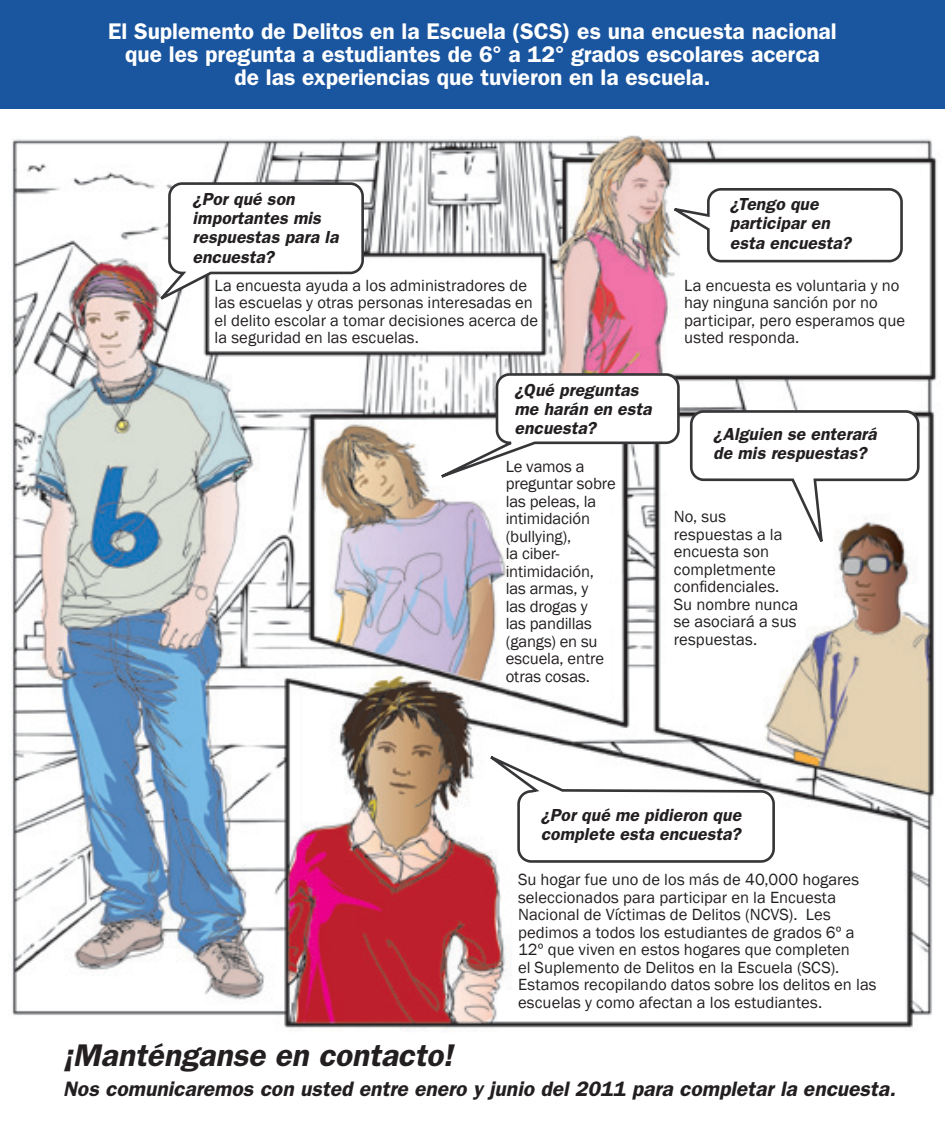
<style>
.page{position:relative;width:945px;height:1134px;background:#fff}
.page>*{position:absolute;margin:0;border:0;box-sizing:border-box;transform-origin:0 0}
.question{font:italic 600 31.5px "Franklin Gothic";color:#231f20}
.text{font:600 22.75px/22.8px "Franklin Gothic";color:#fff;text-align:center}
.question-2{font:italic 600 21px "Franklin Gothic";color:#231f20}
.question-3{font:italic 600 17.5px/19.2px "Franklin Gothic";letter-spacing:.005em;color:#231f20}
.answer{font:16.62px/17.5px "Franklin Gothic";color:#231f20}
</style>
<div class="page">
<img style="left:12px;top:135px;width:925px;height:897px">
<div style="left:0;top:0;width:945px;height:109px;background:#1a559f"></div>
<svg style="left:468px;top:744px;width:308px;height:120px"></svg>
<svg style="left:661px;top:186px;width:244px;height:78px"></svg>
<svg style="left:396px;top:372px;width:285px;height:124px"></svg>
<svg style="left:689px;top:409px;width:232px;height:148px"></svg>
<svg style="left:150px;top:181px;width:215px;height:126px"></svg>
<p class="text" style="left:108px;top:20px;width:730px">El Suplemento de Delitos en la Escuela (SCS) es una encuesta nacional que les pregunta a estudiantes de 6° a 12° grados escolares acerca<br>de las experiencias que tuvieron en la escuela.</p>
<p class="question-3" style="left:192px;top:189px;width:148px">¿Por qué son importantes mis respuestas para la encuesta?</p>
<p class="answer" style="left:215px;top:277px;width:325px">La encuesta ayuda a los administradores de las escuelas y otras personas interesadas en el delito escolar a tomar decisiones acerca de la seguridad en las escuelas.</p>
<p class="question-3" style="left:514px;top:380px;width:139px">¿Qué preguntas me harán en esta encuesta?</p>
<p class="answer" style="left:506px;top:458px;width:112px">Le vamos a preguntar sobre las peleas, la intimidación (bullying),<br>la ciber&shy;intimidación, las armas, y<br>las drogas y<br>las pandillas (gangs) en su escuela, entre otras cosas.</p>
<p class="question-3" style="left:730px;top:194px;width:123px">¿Tengo que participar en esta encuesta?</p>
<p class="answer" style="left:684px;top:277px;width:222px">La encuesta es voluntaria y no hay ninguna sanción por no participar, pero esperamos que usted responda.</p>
<p class="question-3" style="left:713px;top:424px;width:165px">¿Alguien se enterará de mis respuestas?</p>
<p class="answer" style="left:674px;top:508px;width:126px">No, sus respuestas a la encuesta son completmente confidenciales.<br>Su nombre nunca se asociará a sus respuestas.</p>
<p class="question-3" style="left:541px;top:805px;width:202px">¿Por qué me pidieron que complete esta encuesta?</p>
<p class="answer" style="left:518px;top:871px;width:360px">Su hogar fue uno de los más de 40,000 hogares seleccionados para participar en la Encuesta Nacional de Víctimas de Delitos (NCVS). Les pedimos a todos los estudiantes de grados 6º a 12º que viven en estos hogares que completen<br>el Suplemento de Delitos en la Escuela (SCS).<br>Estamos recopilando datos sobre los delitos en las escuelas y como afectan a los estudiantes.</p>
<p class="question" style="left:63px;top:1037px;width:391px">¡Manténganse en contacto!</p>
<p class="question-2" style="left:63px;top:1077px;width:834px">Nos comunicaremos con usted entre enero y junio del 2011 para completar la encuesta.</p>
</div>
